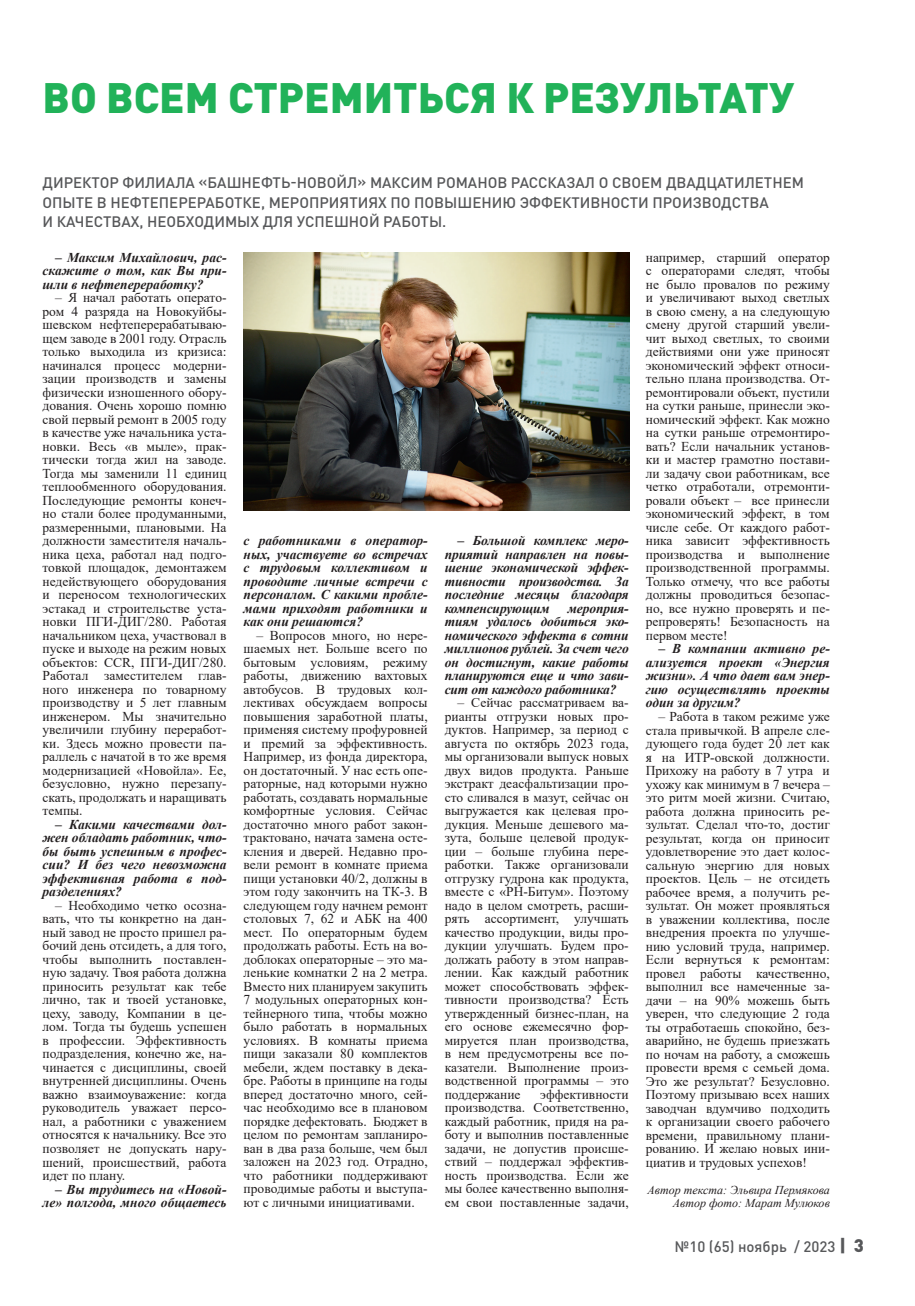
<style>
.page{position:relative;width:915px;height:1306px;background:#fff}
.page>*{position:absolute;margin:0;border:0;box-sizing:border-box;transform-origin:0 0}
.ЗАГОЛОВОК{font:900 42px "DIN Pro";color:#21b259}
._1_абзац{font:500 15px/19.5px "DIN Pro";color:#57585a}
.текст{font:13.5px/13.5px "Times New Roman";color:#231f20;text-align:justify}
.текст-2{font:italic 700 13.5px/13.5px "Times New Roman";color:#231f20;text-align:justify}
.Авторы{font:italic 12px "Times New Roman";color:#231f20}
.s1{font-weight:900;font-size:18px}
</style>
<div class="page">
<img style="left:243px;top:252px;width:386px;height:258px">
<p class="ЗАГОЛОВОК" style="left:43px;top:69px;width:753px">ВО ВСЕМ СТРЕМИТЬСЯ К РЕЗУЛЬТАТУ</p>
<p class="_1_абзац" style="left:43px;top:172px;width:762px">ДИРЕКТОР ФИЛИАЛА «БАШНЕФТЬ-НОВОЙЛ» МАКСИМ РОМАНОВ РАССКАЗАЛ О СВОЕМ ДВАДЦАТИЛЕТНЕМ<br>ОПЫТЕ В НЕФТЕПЕРЕРАБОТКЕ, МЕРОПРИЯТИЯХ ПО ПОВЫШЕНИЮ ЭФФЕКТИВНОСТИ ПРОИЗВОДСТВА<br>И КАЧЕСТВАХ, НЕОБХОДИМЫХ ДЛЯ УСПЕШНОЙ РАБОТЫ.</p>
<p class="текст-2" style="left:43px;top:250px;width:185px;text-indent:13px">– Максим Михайлович, рас&shy;скажите о том, как Вы при&shy;шли в нефтепереработку?</p>
<p class="текст" style="left:43px;top:290px;width:185px;text-indent:13px">– Я начал работать операто&shy;ром 4 разряда на Новокуйбы&shy;шевском нефтеперерабатываю&shy;щем заводе в 2001 году. Отрасль только выходила из кризиса: начинался процесс модерни&shy;зации производств и замены физически изношенного обору&shy;дования. Очень хорошо помню свой первый ремонт в 2005 году в качестве уже начальника уста&shy;новки. Весь «в мыле», прак&shy;тически тогда жил на заводе.<br>Тогда мы заменили 11 единиц теплообменного оборудования.<br>Последующие ремонты конеч&shy;но стали более продуманными, размеренными, плановыми. На должности заместителя началь&shy;ника цеха, работал над подго&shy;товкой площадок, демонтажем недействующего оборудования и переносом технологических эстакад и строительстве уста&shy;новки ПГИ-ДИГ/280. Работая начальником цеха, участвовал в пуске и выходе на режим новых объектов: CCR, ПГИ-ДИГ/280.<br>Работал заместителем глав&shy;ного инженера по товарному производству и 5 лет главным инженером. Мы значительно увеличили глубину переработ&shy;ки. Здесь можно провести па&shy;раллель с начатой в то же время модернизацией «Новойла». Ее, безусловно, нужно перезапу&shy;скать, продолжать и наращивать темпы.</p>
<p class="текст-2" style="left:43px;top:817px;width:185px;text-indent:13px">– Какими качествами дол&shy;жен обладать работник, что&shy;бы быть успешным в профес&shy;сии? И без чего невозможна эффективная работа в под&shy;разделениях?</p>
<p class="текст" style="left:43px;top:898px;width:185px;text-indent:13px">– Необходимо четко осозна&shy;вать, что ты конкретно на дан&shy;ный завод не просто пришел ра&shy;бочий день отсидеть, а для того, чтобы выполнить поставлен&shy;ную задачу. Твоя работа должна приносить результат как тебе лично, так и твоей установке, цеху, заводу, Компании в це&shy;лом. Тогда ты будешь успешен в профессии. Эффективность подразделения, конечно же, на&shy;чинается с дисциплины, своей внутренней дисциплины. Очень важно взаимоуважение: когда руководитель уважает персо&shy;нал, а работники с уважением относятся к начальнику. Все это позволяет не допускать нару&shy;шений, происшествий, работа идет по плану.</p>
<p class="текст-2" style="left:43px;top:1181px;width:185px;text-align:right">– Вы трудитесь на «Новой&shy;ле» полгода, много общаетесь</p>
<p class="текст-2" style="left:243px;top:533px;width:185px">с работниками в оператор&shy;ных, участвуете во встречах с трудовым коллективом и проводите личные встречи с персоналом. С какими пробле&shy;мами приходят работники и как они решаются?</p>
<p class="текст" style="left:243px;top:628px;width:185px;text-indent:13px">– Вопросов много, но нере&shy;шаемых нет. Больше всего по бытовым условиям, режиму работы, движению вахтовых автобусов. В трудовых кол&shy;лективах обсуждаем вопросы повышения заработной платы, применяя систему профуровней и премий за эффективность.<br>Например, из фонда директора, он достаточный. У нас есть опе&shy;раторные, над которыми нужно работать, создавать нормальные комфортные условия. Сейчас достаточно много работ закон&shy;трактовано, начата замена осте&shy;кления и дверей. Недавно про&shy;вели ремонт в комнате приема пищи установки 40/2, должны в этом году закончить на ТК-3. В следующем году начнем ремонт столовых 7, 62 и АБК на 400 мест. По операторным будем продолжать работы. Есть на во&shy;доблоках операторные – это ма&shy;ленькие комнатки 2 на 2 метра.<br>Вместо них планируем закупить 7 модульных операторных кон&shy;тейнерного типа, чтобы можно было работать в нормальных условиях. В комнаты приема пищи заказали 80 комплектов мебели, ждем поставку в дека&shy;бре. Работы в принципе на годы вперед достаточно много, сей&shy;час необходимо все в плановом порядке дефектовать. Бюджет в целом по ремонтам запланиро&shy;ван в два раза больше, чем был заложен на 2023 год. Отрадно, что работники поддерживают проводимые работы и выступа&shy;ют с личными инициативами.</p>
<p class="текст-2" style="left:444px;top:533px;width:185px;text-indent:13px">– Большой комплекс меро&shy;приятий направлен на повы&shy;шение экономической эффек&shy;тивности производства. За последние месяцы благодаря компенсирующим</p>
<p class="текст-2" style="left:444px;top:601px;width:185px;text-indent:123px">мероприя&shy;тиям удалось добиться эко&shy;номического эффекта в сотни миллионов рублей. За счет чего он достигнут, какие работы планируются еще и что зави&shy;сит от каждого работника?</p>
<p class="текст" style="left:444px;top:695px;width:185px;text-indent:13px">– Сейчас рассматриваем ва&shy;рианты отгрузки новых про&shy;дуктов. Например, за период с августа по октябрь 2023 года, мы организовали выпуск новых двух видов продукта. Раньше экстракт деасфальтизации про&shy;сто сливался в мазут, сейчас он выгружается как целевая про&shy;дукция. Меньше дешевого ма&shy;зута, больше целевой продук&shy;ции – больше глубина пере&shy;работки. Также организовали отгрузку гудрона как продукта, вместе с «РН-Битум». Поэтому надо в целом смотреть, расши&shy;рять ассортимент, улучшать качество продукции, виды про&shy;дукции улучшать. Будем про&shy;должать работу в этом направ&shy;лении. Как каждый работник может способствовать эффек&shy;тивности производства? Есть утвержденный бизнес-план, на его основе ежемесячно фор&shy;мируется план производства, в нем предусмотрены все по&shy;казатели. Выполнение произ&shy;водственной программы – это поддержание</p>
<p class="текст" style="left:444px;top:1087px;width:185px;text-indent:95px">эффективности производства. Соответственно, каждый работник, придя на ра&shy;боту и выполнив поставленные задачи, не допустив происше&shy;ствий – поддержал эффектив&shy;ность производства. Если же мы более качественно выполня&shy;ем свои поставленные задачи,</p>
<p class="текст" style="left:645px;top:250px;width:185px">например, старший оператор с операторами следят, чтобы не было провалов по режиму и увеличивают выход светлых в свою смену, а на следующую смену другой старший увели&shy;чит выход светлых, то своими действиями они уже приносят экономический эффект относи&shy;тельно плана производства. От&shy;ремонтировали объект, пустили на сутки раньше, принесли эко&shy;номический эффект. Как можно на сутки раньше отремонтиро&shy;вать? Если начальник установ&shy;ки и мастер грамотно постави&shy;ли задачу свои работникам, все четко отработали, отремонти&shy;ровали объект – все принесли экономический эффект, в том числе себе. От каждого работ&shy;ника зависит эффективность производства и выполнение производственной программы.<br>Только отмечу, что все работы должны проводиться безопас&shy;но, все нужно проверять и пе&shy;репроверять! Безопасность на первом месте!</p>
<p class="текст-2" style="left:645px;top:641px;width:185px;text-indent:13px">– В компании активно ре&shy;ализуется проект «Энергия жизни». А что дает вам энер&shy;гию осуществлять проекты один за другим?</p>
<p class="текст" style="left:645px;top:709px;width:185px;text-indent:13px">– Работа в таком режиме уже стала привычкой. В апреле сле&shy;дующего года будет 20 лет как я на ИТР-овской должности.<br>Прихожу на работу в 7 утра и ухожу как минимум в 7 вечера – это ритм моей жизни. Считаю, работа должна приносить ре&shy;зультат. Сделал что-то, достиг результат, когда он приносит удовлетворение это дает колос&shy;сальную энергию для новых проектов. Цель – не отсидеть рабочее время, а получить ре&shy;зультат. Он может проявляться в уважении коллектива, после внедрения проекта по улучше&shy;нию условий труда, например.<br>Если вернуться к ремонтам: провел работы качественно, выполнил все намеченные за&shy;дачи – на 90% можешь быть уверен, что следующие 2 года ты отработаешь спокойно, без&shy;аварийно, не будешь приезжать по ночам на работу, а сможешь провести время с семьей дома.<br>Это же результат? Безусловно.<br>Поэтому призываю всех наших заводчан вдумчиво подходить к организации своего рабочего времени, правильному плани&shy;рованию. И желаю новых ини&shy;циатив и трудовых успехов!</p>
<p class="Авторы" style="left:647px;top:1181px;width:184px">Автор текста: Эльвира Пермякова</p>
<p class="Авторы" style="left:672px;top:1194px;width:158px">Автор фото: Марат Мулюков</p>
<p class="_1_абзац" style="left:674px;top:1235px;width:190px">№10 (65) ноябрь / 2023 <span class="s1">| 3</span></p>
</div>
